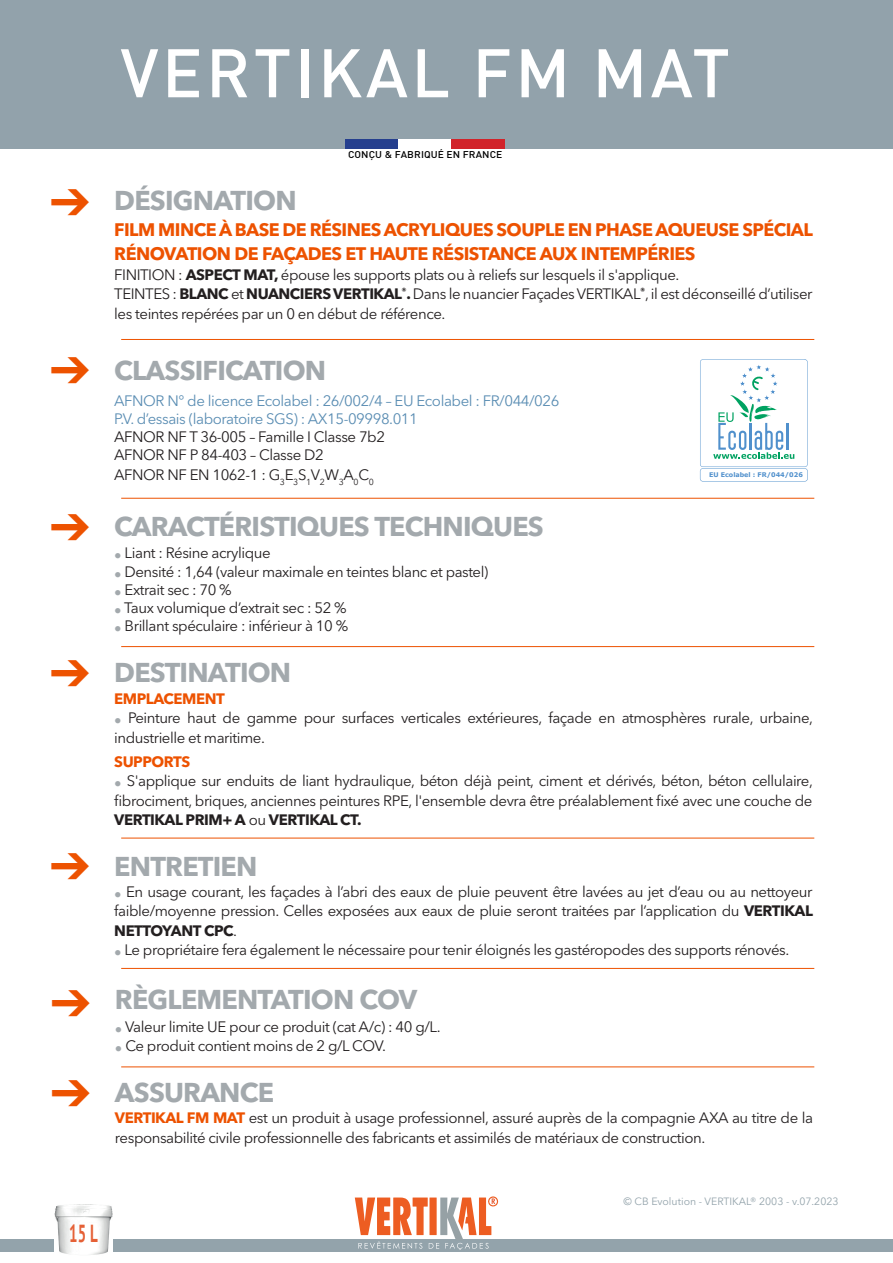
<style>
.page{position:relative;width:893px;height:1263px;background:#fff}
.page>*{position:absolute;margin:0;border:0;box-sizing:border-box;transform-origin:0 0}
.t1{font:500 67.5px "DIN Pro";letter-spacing:.05em;color:#fff}
.t2{font:700 27px "Avenir Next LT Pro";letter-spacing:-.03em;color:#a3a9ad}
.t3{font:700 24.6px "PT Sans";color:#e56036;scale:.61 1}
.t4{font:700 18px/24px "Avenir Next LT Pro";letter-spacing:-.03em;color:#ed5200}
.t5{font:15px/19.5px "Avenir Next LT Pro";letter-spacing:-.03em;color:#231f20}
.t6{font:15px "Avenir Next LT Pro";letter-spacing:-.03em;color:#5a8db3}
.t7{font:700 15px "Avenir Next LT Pro";letter-spacing:-.03em;color:#ed5200}
.t8{font:14.85px "Avenir Next LT Pro";letter-spacing:-.03em;color:#231f20}
.t9{font:10.5px "Avenir Next LT Pro";color:#93a3ab}
.t10{font:500 9.75px "DIN Pro";letter-spacing:.01em;color:#000;scale:1.05 1}
.t11{font:700 6.45px "Verdana";color:#5090cc}
.s1{font-weight:700}
.s2{font-weight:700;color:#a3a9ad}
.s3{font-weight:700;font-size:15px;color:#a3a9ad}
.s4{font-size:15px}
.s5{font-weight:700;color:#ed5200}
</style>
<div class="page">
<div style="left:0;top:1240px;width:893px;height:12px;background:#93a3ab"></div>
<svg style="left:355px;top:1196px;width:144px;height:54px"></svg>
<div style="left:0;top:0;width:893px;height:149px;background:#92a2ab"></div>
<div style="left:345px;top:139px;width:54px;height:10px;background:#253f8e"></div>
<div style="left:399px;top:139px;width:53px;height:10px;background:#fff"></div>
<div style="left:452px;top:139px;width:53px;height:10px;background:#d1232a"></div>
<hr style="left:121px;top:498px;width:693px;height:1px;background:#ed5200">
<hr style="left:121px;top:339px;width:693px;height:1px;background:#ed5200">
<hr style="left:121px;top:646px;width:693px;height:1px;background:#ed5200">
<hr style="left:121px;top:968px;width:693px;height:1px;background:#ed5200">
<svg style="left:700px;top:359px;width:108px;height:122px"></svg>
<hr style="left:121px;top:1066px;width:693px;height:1px;background:#ed5200">
<hr style="left:121px;top:838px;width:693px;height:1px;background:#ed5200">
<img style="left:54px;top:1204px;width:58px;height:51px">
<p class="t1" style="left:120px;top:27px;width:611px">VERTIKAL FM MAT</p>
<p class="t2" style="left:114px;top:184px;width:184px">DÉSIGNATION</p>
<p class="t10" style="left:348px;top:148px;width:149px">CONÇU &amp; FABRIQUÉ EN FRANCE</p>
<p class="t4" style="left:114px;top:218px;width:700px">FILM MINCE À BASE DE RÉSINES ACRYLIQUES SOUPLE EN PHASE AQUEUSE SPÉCIAL<br>RÉNOVATION DE FAÇADES ET HAUTE RÉSISTANCE AUX INTEMPÉRIES</p>
<p class="t5" style="left:114px;top:265px;width:567px">FINITION : <span class="s1">ASPECT MAT,</span> épouse les supports plats ou à reliefs sur lesquels il s'applique.</p>
<p class="t5" style="left:114px;top:284px;width:700px">TEINTES : <span class="s1">BLANC</span> et <span class="s1">NUANCIERS VERTIKAL</span><sup>®</sup><span class="s1">.</span> Dans le nuancier Façades VERTIKAL<sup>®</sup>, il est déconseillé d’utiliser les teintes repérées par un 0 en début de référence.</p>
<p class="t2" style="left:114px;top:354px;width:213px">CLASSIFICATION</p>
<p class="t6" style="left:114px;top:392px;width:447px">AFNOR N° de licence Ecolabel : 26/002/4 – EU Ecolabel : FR/044/026</p>
<p class="t6" style="left:114px;top:410px;width:305px">P.V. d’essais (laboratoire SGS) : AX15-09998.011</p>
<p class="t5" style="left:114px;top:427px;width:272px">AFNOR NF T 36-005 – Famille I Classe 7b2</p>
<p class="t5" style="left:114px;top:445px;width:211px">AFNOR NF P 84-403 – Classe D2</p>
<p class="t5" style="left:114px;top:465px;width:261px">AFNOR NF EN 1062-1 : G<sub>3</sub>E<sub>3</sub>S<sub>1</sub>V<sub>2</sub>W<sub>3</sub>A<sub>0</sub>C<sub>0</sub></p>
<p class="t2" style="left:114px;top:510px;width:431px">CARACTÉRISTIQUES TECHNIQUES</p>
<p class="t5" style="left:114px;top:542px;width:158px"><span class="s2">•</span> Liant : Résine acrylique</p>
<p class="t8" style="left:114px;top:563px;width:376px"><span class="s3">•</span> <span class="s4">Densité : 1,64</span> (valeur maximale en teintes blanc et pastel)</p>
<p class="t5" style="left:114px;top:580px;width:119px"><span class="s2">•</span> Extrait sec : 70 %</p>
<p class="t5" style="left:114px;top:598px;width:234px"><span class="s2">•</span> Taux volumique d’extrait sec : 52 %</p>
<p class="t5" style="left:114px;top:616px;width:235px"><span class="s2">•</span> Brillant spéculaire : inférieur à 10 %</p>
<p class="t2" style="left:114px;top:655px;width:179px">DESTINATION</p>
<p class="t11" style="left:709px;top:471px;width:95px">EU Ecolabel : FR/044/026</p>
<p class="t7" style="left:114px;top:689px;width:112px">EMPLACEMENT</p>
<p class="t5" style="left:114px;top:708px;width:700px"><span class="s2">•</span> Peinture haut de gamme pour surfaces verticales extérieures, façade en atmosphères rurale, urbaine, industrielle et maritime.</p>
<p class="t7" style="left:114px;top:752px;width:78px">SUPPORTS</p>
<p class="t5" style="left:114px;top:771px;width:700px;text-align:justify"><span class="s2">•</span> S'applique sur enduits de liant hydraulique, béton déjà peint, ciment et dérivés, béton, béton cellulaire, fibrociment, briques, anciennes peintures RPE, l'ensemble devra être préalablement fixé avec une couche de <span class="s1">VERTIKAL PRIM+ A</span> ou <span class="s1">VERTIKAL CT.</span></p>
<p class="t2" style="left:114px;top:850px;width:145px">ENTRETIEN</p>
<p class="t5" style="left:114px;top:882px;width:700px;text-align:justify"><span class="s2">•</span> En usage courant, les façades à l’abri des eaux de pluie peuvent être lavées au jet d’eau ou au nettoyeur faible/moyenne pression. Celles exposées aux eaux de pluie seront traitées par l’application du <span class="s1">VERTIKAL NETTOYANT CPC</span>.</p>
<p class="t5" style="left:114px;top:940px;width:677px"><span class="s2">•</span> Le propriétaire fera également le nécessaire pour tenir éloignés les gastéropodes des supports rénovés.</p>
<p class="t2" style="left:115px;top:983px;width:304px">RÈGLEMENTATION COV</p>
<p class="t5" style="left:115px;top:1016px;width:327px"><span class="s2">•</span> Valeur limite UE pour ce produit (cat A/c) : 40 g/L.</p>
<p class="t5" style="left:115px;top:1036px;width:273px"><span class="s2">•</span> Ce produit contient moins de 2 g/L COV.</p>
<p class="t2" style="left:115px;top:1076px;width:161px">ASSURANCE</p>
<p class="t5" style="left:115px;top:1108px;width:700px"><span class="s5">VERTIKAL FM MAT</span> est un produit à usage professionnel, assuré auprès de la compagnie AXA au titre de la responsabilité civile professionnelle des fabricants et assimilés de matériaux de construction.</p>
<p class="t3" style="left:69px;top:1217px;width:48px">15 L</p>
<p class="t9" style="left:623px;top:1195px;width:217px">© CB Evolution - VERTIKAL® 2003 - v.07.2023</p>
</div>
